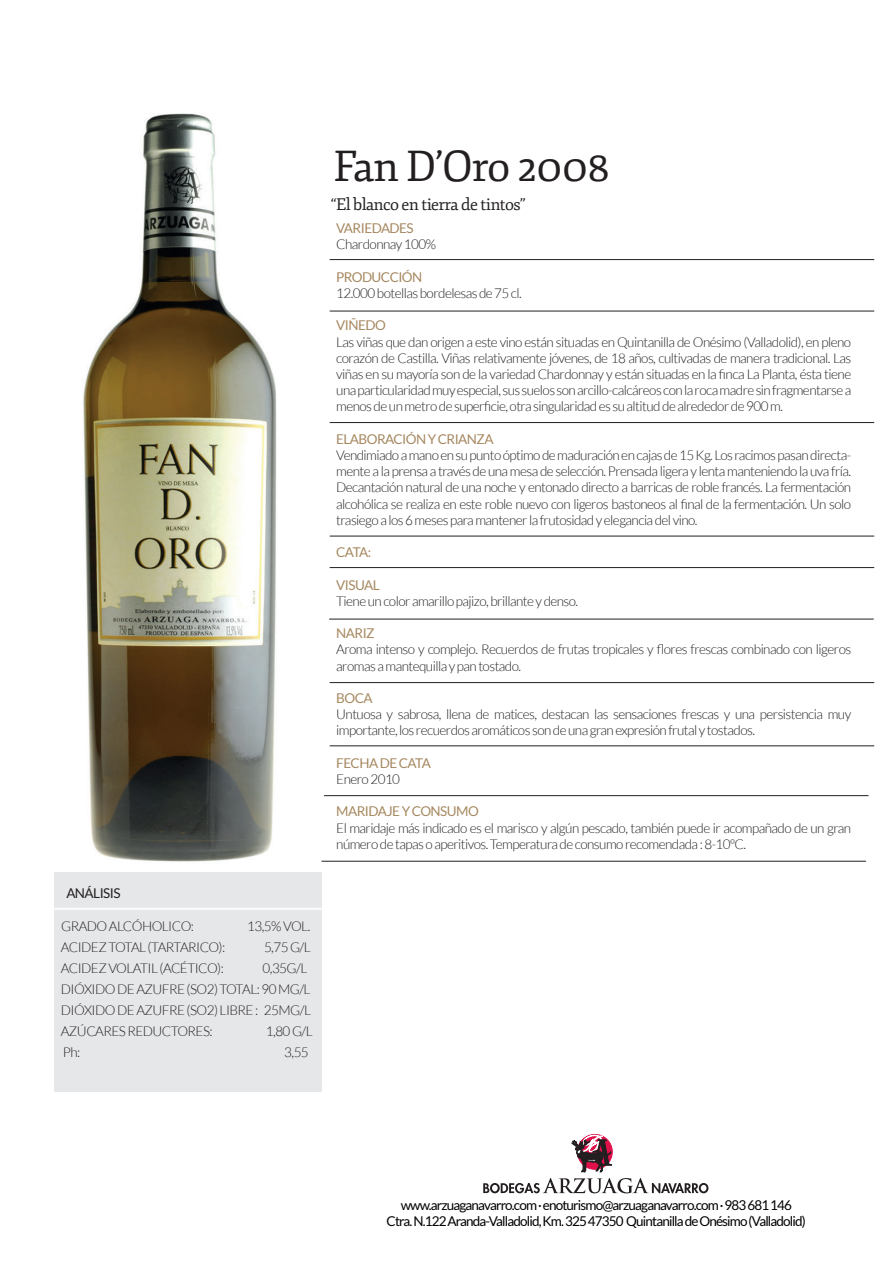
<style>
.page{position:relative;width:893px;height:1263px;background:#fff}
.page>*{position:absolute;margin:0;border:0;box-sizing:border-box;transform-origin:0 0}
.t1{font:42.9px "Fjord One";letter-spacing:-.04em;color:#231f20}
.t2{font:16.5px "Fjord One";letter-spacing:-.04em;color:#231f20}
.t3{font:300 13.5px/16.2px "Lato";letter-spacing:-.04em;color:#231f20}
.t4{font:13.5px/16.2px "Lato";letter-spacing:-.06em;color:#000001;text-align:center}
.t5{font:13.5px "Lato";letter-spacing:-.04em;color:#a68860}
.t6{font:13.5px "Lato";letter-spacing:-.04em;color:#231f20}
</style>
<div class="page">
<img style="left:83px;top:113px;width:253px;height:822px">
<div style="left:54px;top:872px;width:267px;height:219px;background:#e6e7e9"></div>
<div style="left:577px;top:1134px;width:35px;height:35px;border:1px solid #e0104b;border-radius:50%"></div>
<svg style="left:483px;top:1135px;width:225px;height:58px"></svg>
<hr style="left:48px;top:909px;width:280px;height:1px;background:#fff">
<hr style="left:53px;top:908px;width:280px;height:1px;background:#fff">
<p class="t6" style="left:66px;top:886px;width:56px">ANÁLISIS</p>
<p class="t3" style="left:61px;top:918px;width:134px">GRADO ALCÓHOLICO:</p>
<p class="t3" style="left:247px;top:918px;width:65px">13,5% VOL.</p>
<p class="t3" style="left:61px;top:939px;width:166px">ACIDEZ TOTAL (TARTARICO):</p>
<p class="t3" style="left:264px;top:939px;width:48px">5,75 G/L</p>
<p class="t3" style="left:61px;top:960px;width:165px">ACIDEZ VOLATIL (ACÉTICO):</p>
<p class="t3" style="left:61px;top:958px;width:252px;line-height:21px;text-indent:202px">0,35G/L<br>DIÓXIDO DE AZUFRE (SO2) TOTAL: 90 MG/L<br>DIÓXIDO DE AZUFRE (SO2) LIBRE : 25MG/L<br>AZÚCARES REDUCTORES:</p>
<p class="t3" style="left:266px;top:1023px;width:48px">1,80 G/L</p>
<p class="t3" style="left:63px;top:1044px;width:19px">Ph:</p>
<p class="t3" style="left:284px;top:1044px;width:26px">3,55</p>
<h1 class="t1" style="left:333px;top:140px;width:279px">Fan D’Oro 2008</h1>
<p class="t2" style="left:331px;top:195px;width:197px">“El blanco en tierra de tintos”</p>
<p class="t5" style="left:336px;top:221px;width:79px">VARIEDADES</p>
<p class="t3" style="left:336px;top:236px;width:101px">Chardonnay 100%</p>
<p class="t5" style="left:336px;top:269px;width:88px">PRODUCCIÓN</p>
<p class="t3" style="left:336px;top:285px;width:187px">12.000 botellas bordelesas de 75 cl.</p>
<p class="t5" style="left:336px;top:318px;width:51px">VIÑEDO</p>
<p class="t3" style="left:336px;top:334px;width:516px;text-align:justify">Las viñas que dan origen a este vino están situadas en Quintanilla de Onésimo (Valladolid), en pleno corazón de Castilla. Viñas relativamente jóvenes, de 18 años, cultivadas de manera tradicional. Las viñas en su mayoría son de la variedad Chardonnay y están situadas en la finca La Planta, ésta tiene una particularidad muy especial, sus suelos son arcillo-calcáreos con la roca madre sin fragmentarse a menos de un metro de superficie, otra singularidad es su altitud de alrededor de 900 m.</p>
<p class="t5" style="left:336px;top:431px;width:159px">ELABORACIÓN Y CRIANZA</p>
<p class="t3" style="left:336px;top:447px;width:516px;text-align:justify">Vendimiado a mano en su punto óptimo de maduración en cajas de 15 Kg. Los racimos pasan directa&shy;mente a la prensa a través de una mesa de selección. Prensada ligera y lenta manteniendo la uva fría.<br>Decantación natural de una noche y entonado directo a barricas de roble francés. La fermentación alcohólica se realiza en este roble nuevo con ligeros bastoneos al final de la fermentación. Un solo trasiego a los 6 meses para mantener la frutosidad y elegancia del vino.</p>
<p class="t5" style="left:336px;top:545px;width:37px">CATA:</p>
<p class="t5" style="left:336px;top:577px;width:45px">VISUAL</p>
<p class="t3" style="left:336px;top:593px;width:244px">Tiene un color amarillo pajizo, brillante y denso.</p>
<p class="t5" style="left:336px;top:626px;width:40px">NARIZ</p>
<p class="t3" style="left:336px;top:641px;width:516px">Aroma intenso y complejo. Recuerdos de frutas tropicales y flores frescas combinado con ligeros aromas a mantequilla y pan tostado.</p>
<p class="t5" style="left:336px;top:690px;width:38px">BOCA</p>
<p class="t3" style="left:336px;top:706px;width:516px">Untuosa y sabrosa, llena de matices, destacan las sensaciones frescas y una persistencia muy importante, los recuerdos aromáticos son de una gran expresión frutal y tostados.</p>
<p class="t5" style="left:336px;top:755px;width:96px">FECHA DE CATA</p>
<p class="t3" style="left:336px;top:771px;width:65px">Enero 2010</p>
<p class="t5" style="left:336px;top:804px;width:144px">MARIDAJE Y CONSUMO</p>
<p class="t3" style="left:336px;top:820px;width:516px">El maridaje más indicado es el marisco y algún pescado, también puede ir acompañado de un gran número de tapas o aperitivos. Temperatura de consumo recomendada : 8-10ºC.</p>
<p class="t4" style="left:387px;top:1196px;width:421px">www.arzuaganavarro.com · enoturismo@arzuaganavarro.com · 983 681 146<br>Ctra. N.122 Aranda-Valladolid, Km. 325 47350 Quintanilla de Onésimo (Valladolid)</p>
</div>
